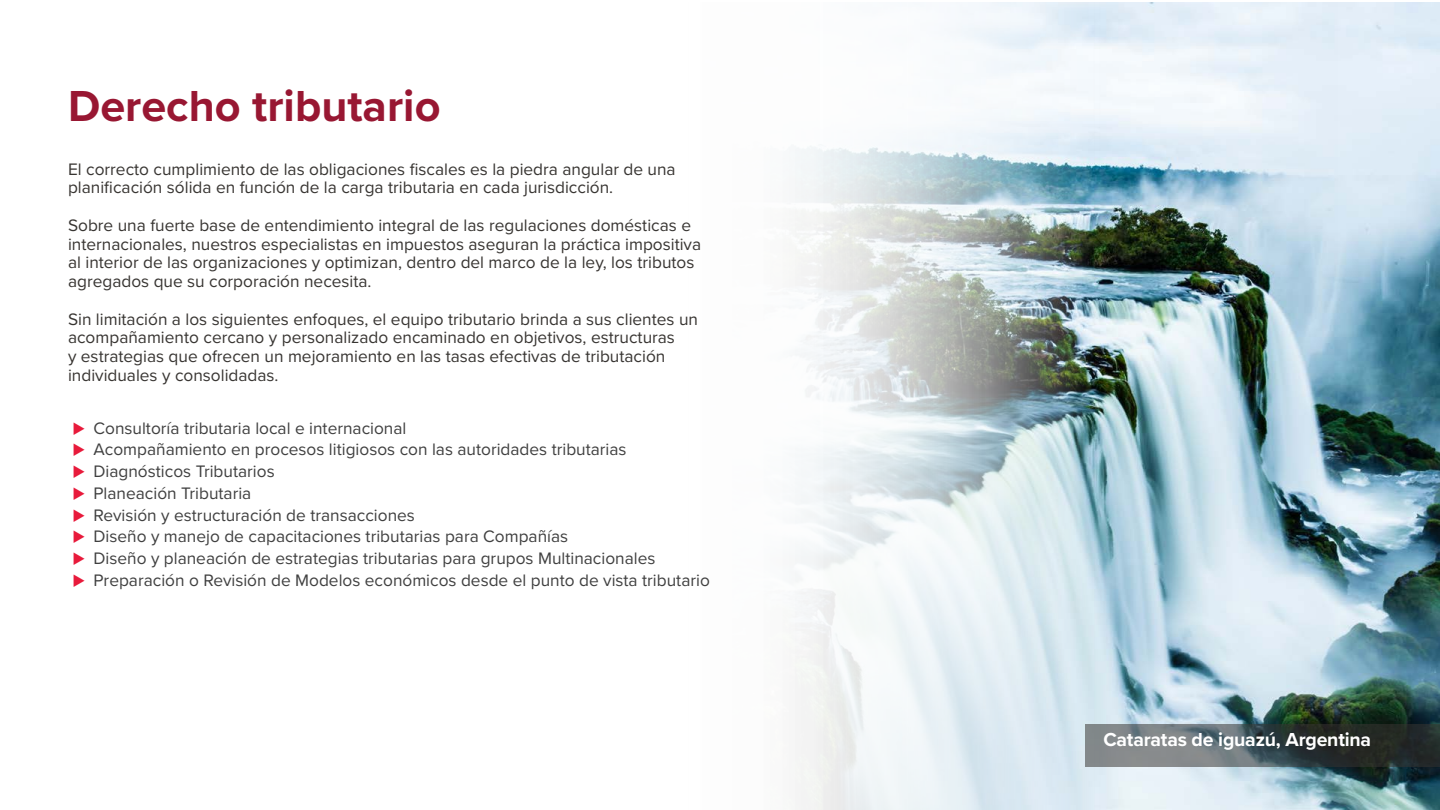
<style>
.page{position:relative;width:1440px;height:810px;background:#fff}
.page>*{position:absolute;margin:0;border:0;box-sizing:border-box;transform-origin:0 0}
.t1{font:700 45px "Proxima Nova";color:#981732}
.t2{font:700 19.5px "Proxima Nova";letter-spacing:-.01em;color:#fff}
.t3{font:17.25px/18.8px "Proxima Nova";color:#383532}
.t4{font:17.25px/21.8px "Proxima Nova";color:#404040}
</style>
<div class="page">
<img style="left:1337px;top:2px;width:103px;height:808px">
<img style="left:795px;top:2px;width:542px;height:808px">
<svg style="left:1085px;top:725px;width:355px;height:42px;background:#4f5758"></svg>
<h1 class="t1" style="left:68px;top:72px;width:374px">Derecho tributario</h1>
<p class="t3" style="left:68px;top:159px;width:609px">El correcto cumplimiento de las obligaciones fiscales es la piedra angular de una planificación sólida en función de la carga tributaria en cada jurisdicción.</p>
<p class="t3" style="left:68px;top:215px;width:635px">Sobre una fuerte base de entendimiento integral de las regulaciones domésticas e internacionales, nuestros especialistas en impuestos aseguran la práctica impositiva al interior de las organizaciones y optimizan, dentro del marco de la ley, los tributos agregados que su corporación necesita.</p>
<p class="t3" style="left:68px;top:309px;width:632px">Sin limitación a los siguientes enfoques, el equipo tributario brinda a sus clientes un acompañamiento cercano y personalizado encaminado en objetivos, estructuras<br>y estrategias que ofrecen un mejoramiento en las tasas efectivas de tributación individuales y consolidadas.</p>
<p class="t4" style="left:94px;top:416px;width:618px">Consultoría tributaria local e internacional<br>Acompañamiento en procesos litigiosos con las autoridades tributarias Diagnósticos Tributarios<br>Planeación Tributaria<br>Revisión y estructuración de transacciones<br>Diseño y manejo de capacitaciones tributarias para Compañías<br>Diseño y planeación de estrategias tributarias para grupos Multinacionales Preparación o Revisión de Modelos económicos desde el punto de vista tributario</p>
<p class="t2" style="left:1103px;top:725px;width:269px">Cataratas de iguazú, Argentina</p>
</div>
